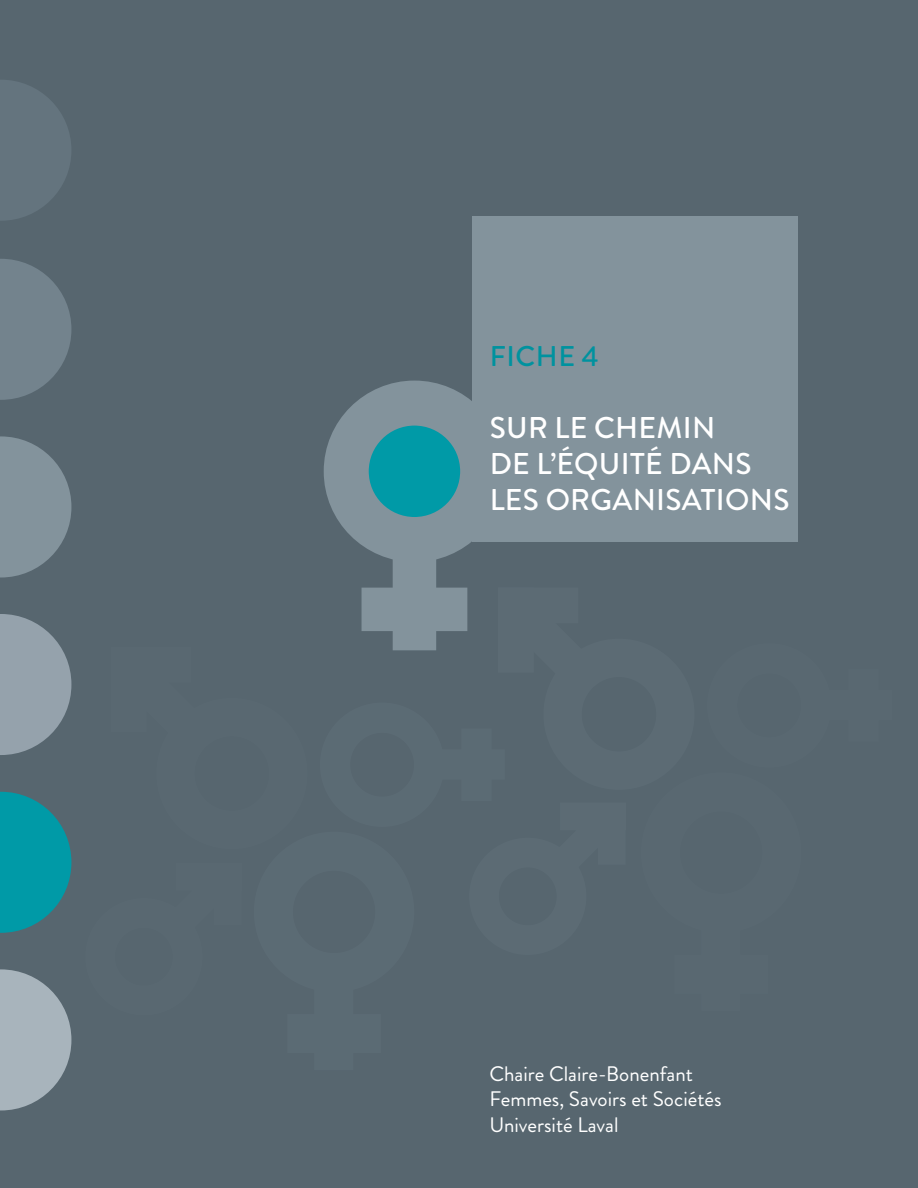
<style>
.page{position:relative;width:918px;height:1188px;background:#57666f}
.page>*{position:absolute;margin:0;border:0;box-sizing:border-box;transform-origin:0 0}
.t1{font:500 30px/36px "Brandon Grotesque";letter-spacing:.01em;color:#fff}
.t2{font:500 28.5px "Brandon Grotesque";letter-spacing:.02em;color:#00929f}
.t3{font:21px/25.2px "Brandon Grotesque";color:#fff}
</style>
<div class="page">
<svg style="left:346px;top:403px;width:137px;height:137px;background:#1798a5"></svg>
<div style="left:324px;top:381px;width:181px;height:181px;border:45px solid #83939c;border-radius:50%"></div>
<div style="left:472px;top:216px;width:325px;height:325px;background:#83939c"></div>
<div style="left:393px;top:540px;width:43px;height:110px;background:#83939c"></div>
<div style="left:362px;top:588px;width:105px;height:43px;background:#83939c"></div>
<svg style="left:0;top:80px;width:71px;height:140px"></svg>
<svg style="left:0;top:259px;width:71px;height:141px"></svg>
<svg style="left:0;top:436px;width:71px;height:142px"></svg>
<svg style="left:0;top:614px;width:71px;height:141px"></svg>
<svg style="left:0;top:792px;width:72px;height:318px"></svg>
<div style="left:254px;top:832px;width:160px;height:160px;border:39px solid #64747e;border-radius:50%"></div>
<div style="left:314px;top:973px;width:39px;height:97px;background:#5b6b74"></div>
<div style="left:287px;top:1014px;width:94px;height:39px;background:#5b6b74"></div>
<div style="left:320px;top:703px;width:124px;height:124px;border:30px solid #64747e;border-radius:50%"></div>
<div style="left:429px;top:749px;width:76px;height:31px;background:#5b6b74"></div>
<div style="left:461px;top:728px;width:31px;height:73px;background:#5b6b74"></div>
<div style="left:498px;top:588px;width:80px;height:35px;background:#5c6b74"></div>
<div style="left:498px;top:588px;width:36px;height:85px;background:#5c6b74"></div>
<div style="left:598px;top:803px;width:28px;height:62px;background:#5c6b74"></div>
<div style="left:560px;top:803px;width:66px;height:27px;background:#5c6b74"></div>
<div style="left:641px;top:772px;width:160px;height:161px;border:39px solid #64747e;border-radius:50%"></div>
<div style="left:701px;top:913px;width:39px;height:98px;background:#596871"></div>
<div style="left:707px;top:643px;width:124px;height:125px;border:30px solid #64747e;border-radius:50%"></div>
<div style="left:816px;top:690px;width:76px;height:30px;background:#596871"></div>
<h2 class="t2" style="left:490px;top:337px;width:110px">FICHE 4</h2>
<h1 class="t1" style="left:490px;top:410px;width:296px">SUR LE CHEMIN<br>DE L’ÉQUITÉ DANS<br>LES ORGANISATIONS</h1>
<p class="t3" style="left:490px;top:1062px;width:234px">Chaire Claire-Bonenfant<br>Femmes, Savoirs et Sociétés<br>Université Laval</p>
</div>
